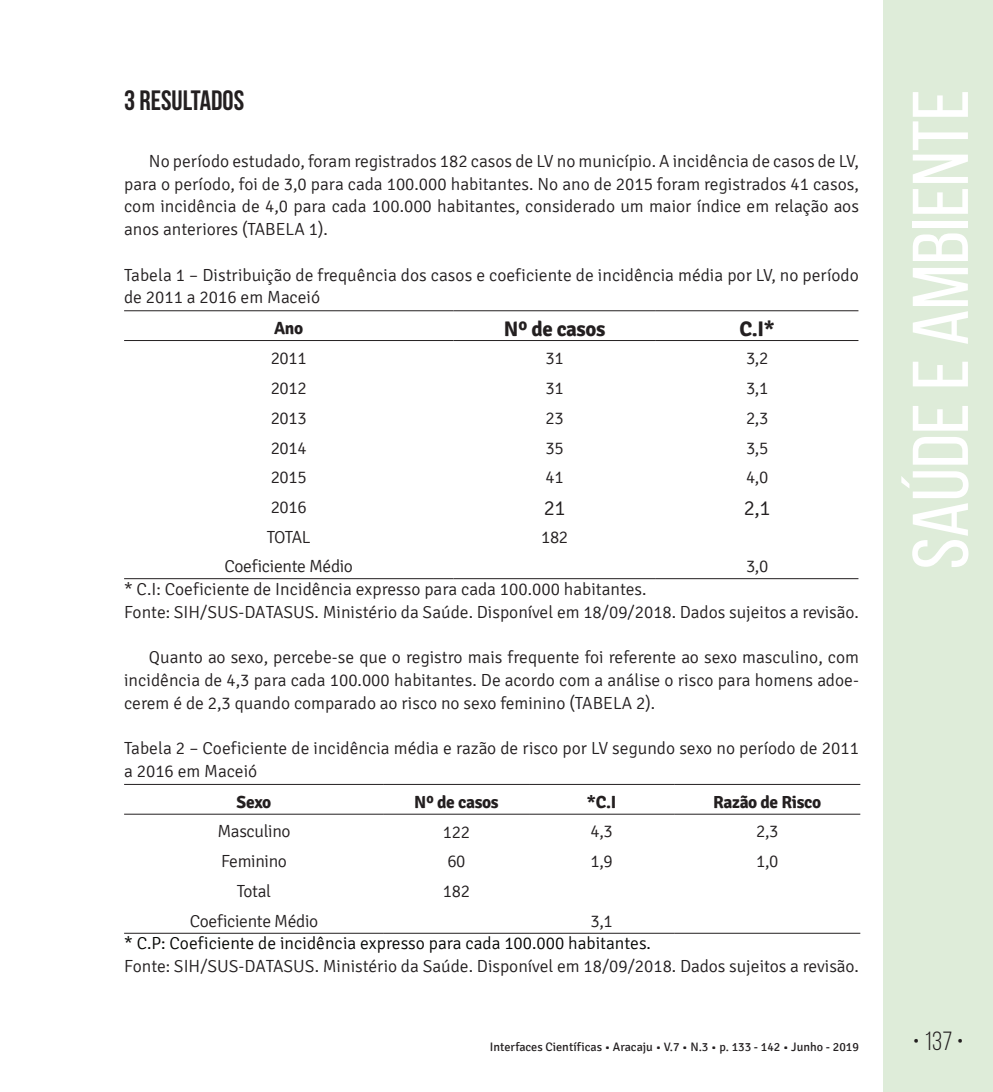
<style>
.page{position:relative;width:993px;height:1092px;background:#fff}
.page>*{position:absolute;margin:0;border:0;box-sizing:border-box;transform-origin:0 0}
.t1{font:78.75px "Bebas Neue";color:#fff;scale:1.09 1}
.t2{font:700 28px "Bebas Neue";color:#231f20}
.t3{font:26.25px "Bebas Neue";color:#231f20}
.t4{font:700 21px "Signika";letter-spacing:-.02em;color:#231f20}
.t5{font:300 21px "Signika";color:#231f20}
.t6{font:300 17.5px/22.8px "Signika";color:#231f20}
.t7{font:300 17.5px "Signika";color:#040503}
.t8{font:300 17.5px "Signika";letter-spacing:-.02em;color:#231f20}
.t9{font:700 17.5px "Signika";letter-spacing:-.02em;color:#231f20}
.t10{font:12.25px "Signika";color:#231f20}
</style>
<div class="page">
<div style="left:883px;top:0;width:109px;height:1091px;background:#deecd9"></div>
<hr style="left:124px;top:310px;width:329px;height:1px;background:#231f20">
<hr style="left:453px;top:310px;width:202px;height:1px;background:#231f20">
<hr style="left:655px;top:310px;width:203px;height:1px;background:#231f20">
<hr style="left:124px;top:340px;width:329px;height:1px;background:#231f20">
<hr style="left:453px;top:340px;width:202px;height:1px;background:#231f20">
<hr style="left:655px;top:340px;width:203px;height:1px;background:#231f20">
<hr style="left:124px;top:578px;width:329px;height:1px;background:#231f20">
<hr style="left:453px;top:578px;width:202px;height:1px;background:#231f20">
<hr style="left:655px;top:578px;width:203px;height:1px;background:#231f20">
<hr style="left:124px;top:784px;width:260px;height:1px;background:#231f20">
<hr style="left:384px;top:784px;width:145px;height:1px;background:#231f20">
<hr style="left:529px;top:784px;width:145px;height:1px;background:#231f20">
<hr style="left:674px;top:784px;width:186px;height:1px;background:#231f20">
<hr style="left:124px;top:813px;width:260px;height:1px;background:#231f20">
<hr style="left:384px;top:813px;width:145px;height:1px;background:#231f20">
<hr style="left:529px;top:813px;width:145px;height:1px;background:#231f20">
<hr style="left:674px;top:813px;width:186px;height:1px;background:#231f20">
<hr style="left:124px;top:932px;width:260px;height:1px;background:#231f20">
<hr style="left:384px;top:932px;width:145px;height:1px;background:#231f20">
<hr style="left:529px;top:932px;width:145px;height:1px;background:#231f20">
<hr style="left:674px;top:932px;width:186px;height:1px;background:#231f20">
<h2 class="t2" style="left:124px;top:85px;width:121px">3 RESULTADOS</h2>
<p class="t6" style="left:124px;top:150px;width:736px;text-align:justify;text-indent:25px">No período estudado, foram registrados 182 casos de LV no município. A incidência de casos de LV, para o período, foi de 3,0 para cada 100.000 habitantes. No ano de 2015 foram registrados 41 casos, com incidência de 4,0 para cada 100.000 habitantes, considerado um maior índice em relação aos anos anteriores (TABELA 1).</p>
<p class="t6" style="left:124px;top:263px;width:736px">Tabela 1 – Distribuição de frequência dos casos e coeficiente de incidência média por LV, no período de 2011 a 2016 em Maceió</p>
<p class="t9" style="left:274px;top:318px;width:31px">Ano</p>
<p class="t4" style="left:504px;top:316px;width:103px">Nº de casos</p>
<p class="t4" style="left:739px;top:316px;width:37px">C.I*</p>
<p class="t6" style="left:270px;top:347px;width:38px">2011</p>
<p class="t6" style="left:545px;top:347px;width:20px">31</p>
<p class="t6" style="left:745px;top:347px;width:24px">3,2</p>
<p class="t6" style="left:270px;top:377px;width:38px">2012</p>
<p class="t6" style="left:545px;top:377px;width:20px">31</p>
<p class="t6" style="left:745px;top:377px;width:24px">3,1</p>
<p class="t6" style="left:270px;top:407px;width:38px">2013</p>
<p class="t6" style="left:545px;top:407px;width:20px">23</p>
<p class="t6" style="left:745px;top:407px;width:24px">2,3</p>
<p class="t6" style="left:270px;top:436px;width:38px">2014</p>
<p class="t6" style="left:545px;top:436px;width:20px">35</p>
<p class="t6" style="left:745px;top:436px;width:24px">3,5</p>
<p class="t6" style="left:270px;top:466px;width:38px">2015</p>
<p class="t6" style="left:545px;top:466px;width:20px">41</p>
<p class="t6" style="left:745px;top:466px;width:24px">4,0</p>
<p class="t6" style="left:270px;top:496px;width:38px">2016</p>
<p class="t5" style="left:543px;top:496px;width:23px">21</p>
<p class="t5" style="left:743px;top:496px;width:28px">2,1</p>
<p class="t6" style="left:267px;top:526px;width:45px">TOTAL</p>
<p class="t6" style="left:541px;top:526px;width:29px">182</p>
<p class="t8" style="left:224px;top:557px;width:130px">Coeficiente Médio</p>
<p class="t6" style="left:745px;top:555px;width:24px">3,0</p>
<p class="t6" style="left:124px;top:578px;width:736px">* C.I: Coeficiente de Incidência expresso para cada 100.000 habitantes.<br>Fonte: SIH/SUS-DATASUS. Ministério da Saúde. Disponível em 18/09/2018. Dados sujeitos a revisão.</p>
<p class="t6" style="left:124px;top:646px;width:736px;text-align:justify;text-indent:25px">Quanto ao sexo, percebe-se que o registro mais frequente foi referente ao sexo masculino, com incidência de 4,3 para cada 100.000 habitantes. De acordo com a análise o risco para homens adoe&shy;cerem é de 2,3 quando comparado ao risco no sexo feminino (TABELA 2).</p>
<p class="t6" style="left:124px;top:737px;width:736px">Tabela 2 – Coeficiente de incidência média e razão de risco por LV segundo sexo no período de 2011 a 2016 em Maceió</p>
<p class="t9" style="left:236px;top:791px;width:36px">Sexo</p>
<p class="t9" style="left:414px;top:791px;width:86px">Nº de casos</p>
<p class="t9" style="left:586px;top:791px;width:31px">*C.I</p>
<p class="t9" style="left:713px;top:791px;width:109px">Razão de Risco</p>
<p class="t8" style="left:217px;top:821px;width:75px">Masculino</p>
<p class="t6" style="left:443px;top:820px;width:29px">122</p>
<p class="t6" style="left:590px;top:820px;width:24px">4,3</p>
<p class="t6" style="left:755px;top:820px;width:24px">2,3</p>
<p class="t8" style="left:221px;top:851px;width:67px">Feminino</p>
<p class="t6" style="left:447px;top:850px;width:20px">60</p>
<p class="t6" style="left:590px;top:850px;width:24px">1,9</p>
<p class="t6" style="left:755px;top:850px;width:24px">1,0</p>
<p class="t6" style="left:237px;top:879px;width:36px">Total</p>
<p class="t6" style="left:443px;top:879px;width:29px">182</p>
<p class="t8" style="left:190px;top:911px;width:130px">Coeficiente Médio</p>
<p class="t6" style="left:590px;top:909px;width:24px">3,1</p>
<p class="t7" style="left:124px;top:933px;width:528px">* C.P: Coeficiente de incidência expresso para cada 100.000 habitantes.</p>
<p class="t6" style="left:124px;top:955px;width:736px">Fonte: SIH/SUS-DATASUS. Ministério da Saúde. Disponível em 18/09/2018. Dados sujeitos a revisão.</p>
<h1 class="t1" style="left:897px;top:569px;width:442px;rotate:-90deg">Saúde e Ambiente</h1>
<p class="t10" style="left:490px;top:1040px;width:370px">Interfaces Científicas • Aracaju • V.7 • N.3 • p. 133 - 142 • Junho - 2019</p>
<h3 class="t3" style="left:912px;top:1026px;width:52px">• 137 •</h3>
</div>
